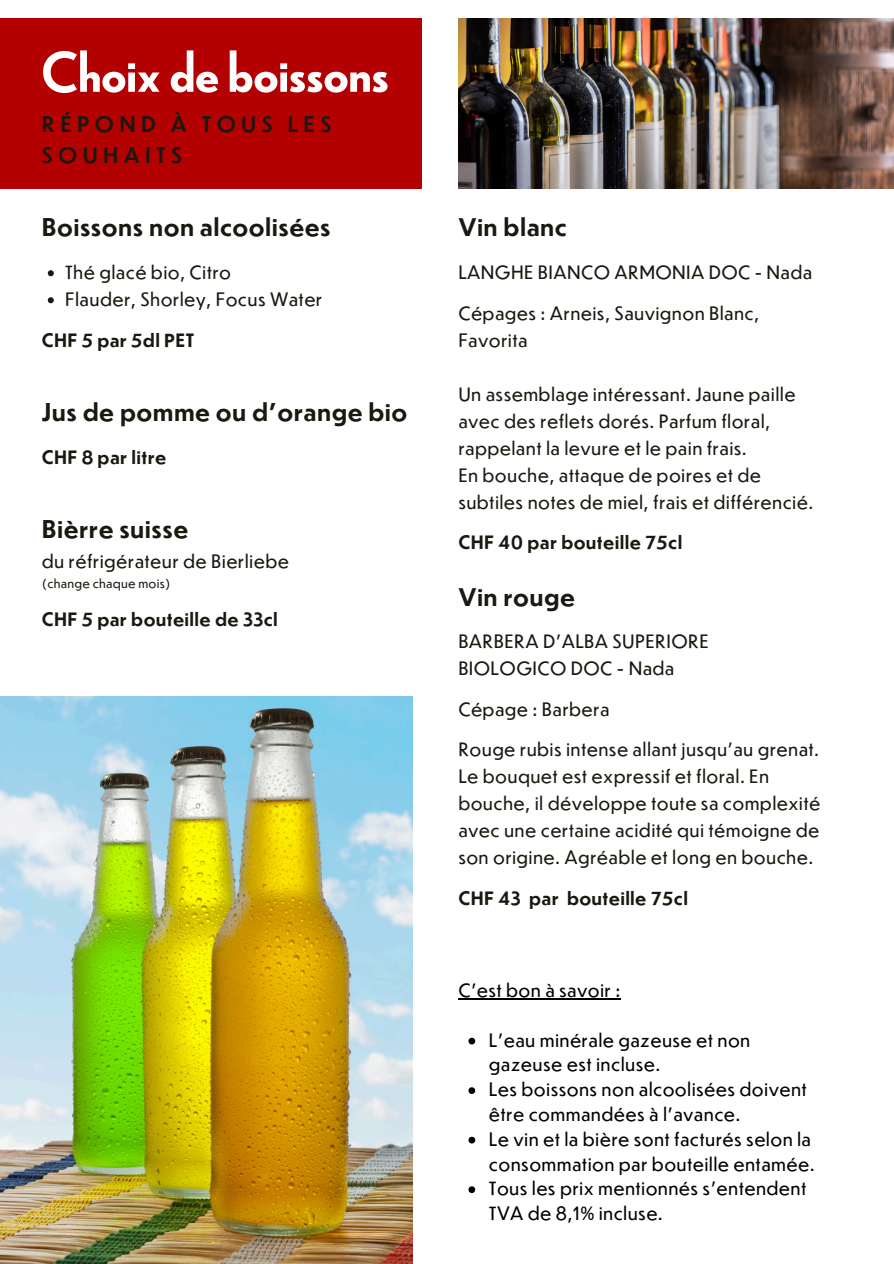
<style>
.page{position:relative;width:894px;height:1264px;background:#fff}
.page>*{position:absolute;margin:0;border:0;box-sizing:border-box;transform-origin:0 0}
.t1{font:500 52.95px "Dunbar Low";color:#fff}
.t2{font:700 24px "Dunbar Text";letter-spacing:.02em;color:#191910}
.t3{font:500 21.15px/31.8px "Dunbar Text";letter-spacing:.25em;color:#191910}
.t4{font:18px/27px "Dunbar Text";letter-spacing:.02em;color:#191910}
.t5{font:18px/24.8px "Dunbar Text";letter-spacing:.02em;color:#000}
.t6{font:700 18px "Dunbar Text";letter-spacing:.02em;color:#191910}
.t7{font:12px "Dunbar Text";letter-spacing:.02em;color:#191910}
</style>
<div class="page">
<img style="left:0;top:696px;width:412px;height:567px">
<div style="left:0;top:18px;width:422px;height:170px;background:#b30000"></div>
<svg style="left:48px;top:270px;width:6px;height:6px"></svg>
<svg style="left:48px;top:297px;width:6px;height:6px"></svg>
<img style="left:458px;top:18px;width:435px;height:170px">
<hr style="left:458px;top:998px;width:162px;height:1px;background:#000">
<svg style="left:468px;top:1037px;width:7px;height:7px"></svg>
<svg style="left:468px;top:1087px;width:7px;height:6px"></svg>
<svg style="left:468px;top:1136px;width:7px;height:7px"></svg>
<svg style="left:468px;top:1186px;width:7px;height:6px"></svg>
<p class="t1" style="left:42px;top:35px;width:348px">Choix de boissons</p>
<h1 class="t3" style="left:42px;top:107px;width:291px">RÉPOND À TOUS LES<br>SOUHAITS</h1>
<h4 class="t2" style="left:42px;top:211px;width:290px">Boissons non alcoolisées</h4>
<p class="t4" style="left:65px;top:258px;width:167px">Thé glacé bio, Citro</p>
<p class="t4" style="left:65px;top:285px;width:259px">Flauder, Shorley, Focus Water</p>
<p class="t6" style="left:42px;top:327px;width:154px">CHF 5 par 5dl PET</p>
<h4 class="t2" style="left:42px;top:395px;width:367px">Jus de pomme ou d'orange bio</h4>
<h3 class="t6" style="left:42px;top:444px;width:126px">CHF 8 par litre</h3>
<h2 class="t2" style="left:42px;top:512px;width:148px">Bièrre suisse</h2>
<h3 class="t4" style="left:42px;top:546px;width:249px">du réfrigérateur de Bierliebe</h3>
<p class="t7" style="left:42px;top:575px;width:130px">(change chaque mois)</p>
<p class="t6" style="left:42px;top:607px;width:237px">CHF 5 par bouteille de 33cl</p>
<h4 class="t2" style="left:458px;top:211px;width:110px">Vin blanc</h4>
<h3 class="t4" style="left:458px;top:258px;width:355px">LANGHE BIANCO ARMONIA DOC - Nada</h3>
<p class="t4" style="left:458px;top:298px;width:302px">Cépages : Arneis, Sauvignon Blanc,<br>Favorita</p>
<p class="t4" style="left:458px;top:379px;width:338px">Un assemblage intéressant. Jaune paille avec des reflets dorés. Parfum floral, rappelant la levure et le pain frais.</p>
<p class="t4" style="left:458px;top:460px;width:356px">En bouche, attaque de poires et de subtiles notes de miel, frais et différencié.</p>
<p class="t6" style="left:458px;top:530px;width:225px">CHF 40 par bouteille 75cl</p>
<h4 class="t2" style="left:458px;top:580px;width:118px">Vin rouge</h4>
<h3 class="t4" style="left:458px;top:627px;width:252px">BARBERA D'ALBA SUPERIORE</h3>
<p class="t4" style="left:458px;top:654px;width:217px">BIOLOGICO DOC - Nada</p>
<p class="t4" style="left:458px;top:694px;width:153px">Cépage : Barbera</p>
<p class="t4" style="left:458px;top:735px;width:362px">Rouge rubis intense allant jusqu'au grenat.</p>
<p class="t4" style="left:458px;top:762px;width:363px">Le bouquet est expressif et floral. En bouche, il développe toute sa complexité avec une certaine acidité qui témoigne de son origine. Agréable et long en bouche.</p>
<p class="t6" style="left:458px;top:885px;width:231px">CHF 43 par bouteille 75cl</p>
<p class="t5" style="left:458px;top:977px;width:163px">C'est bon à savoir :</p>
<p class="t5" style="left:489px;top:1026px;width:263px">L'eau minérale gazeuse et non gazeuse est incluse.</p>
<p class="t5" style="left:489px;top:1076px;width:319px">Les boissons non alcoolisées doivent être commandées à l'avance.</p>
<p class="t5" style="left:489px;top:1125px;width:327px">Le vin et la bière sont facturés selon la consommation par bouteille entamée.</p>
<p class="t5" style="left:489px;top:1175px;width:319px">Tous les prix mentionnés s'entendent<br>TVA de 8,1% incluse.</p>
</div>
